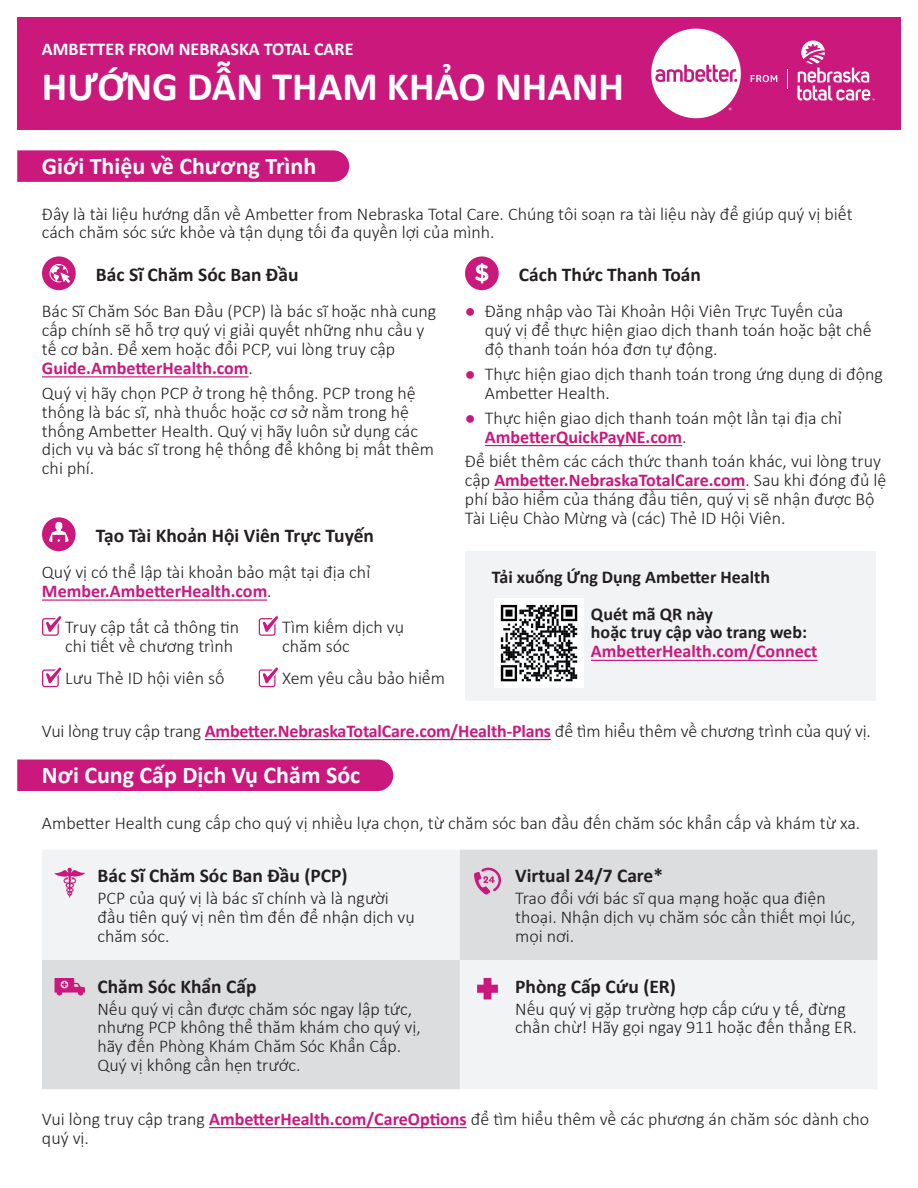
<style>
.page{position:relative;width:918px;height:1188px;background:#fff}
.page>*{position:absolute;margin:0;border:0;box-sizing:border-box;transform-origin:0 0}
.t1{font:700 40.5px "Calibri";color:#fff}
.t2{font:700 24px "Calibri";color:#fff}
.t3{font:700 19.5px "Calibri";color:#231f20}
.t4{font:300 18px/18.9px "Calibri";color:#231f20}
.t5{font:700 18px/18.9px "Calibri";color:#231f20}
.t6{font:700 18px "Calibri";color:#fff}
.s1{font-weight:700;color:#ca187d}
.s2{font-family:"Arial";font-weight:400;color:#ca187d}
.s3{color:#ca187d}
</style>
<div class="page">
<div style="left:17px;top:17px;width:884px;height:113px;background:#ca187d"></div>
<svg style="left:797px;top:41px;width:78px;height:60px"></svg>
<svg style="left:651px;top:29px;width:90px;height:89px"></svg>
<svg style="left:751px;top:75px;width:26px;height:7px"></svg>
<svg style="left:787px;top:69px;width:1px;height:19px"></svg>
<svg style="left:17px;top:150px;width:332px;height:32px;background:#cb1d80"></svg>
<hr style="left:205px;top:739px;width:346px;height:1px;background:#ca187d">
<div style="left:17px;top:760px;width:376px;height:31px;background:#ca187d"></div>
<hr style="left:209px;top:1127px;width:258px;height:1px;background:#ca187d">
<div style="left:465px;top:551px;width:411px;height:150px;background:#f2f3f4"></div>
<div style="left:42px;top:256px;width:34px;height:34px;background:#ca187d;border-radius:50%"></div>
<svg style="left:49px;top:264px;width:21px;height:19px"></svg>
<svg style="left:42px;top:616px;width:19px;height:20px"></svg>
<svg style="left:42px;top:667px;width:19px;height:20px"></svg>
<svg style="left:259px;top:616px;width:19px;height:20px"></svg>
<svg style="left:259px;top:667px;width:19px;height:20px"></svg>
<div style="left:465px;top:256px;width:34px;height:34px;background:#ca187d;border-radius:50%"></div>
<svg style="left:475px;top:263px;width:13px;height:21px"></svg>
<hr style="left:42px;top:376px;width:207px;height:1px;background:#ca187d">
<hr style="left:485px;top:445px;width:197px;height:1px;background:#ca187d">
<hr style="left:494px;top:489px;width:251px;height:1px;background:#ca187d">
<div style="left:42px;top:517px;width:34px;height:34px;background:#ca187d;border-radius:50%"></div>
<svg style="left:49px;top:521px;width:20px;height:22px"></svg>
<hr style="left:42px;top:599px;width:225px;height:2px;background:#ca187d">
<hr style="left:591px;top:660px;width:226px;height:1px;background:#ca187d">
<svg style="left:42px;top:850px;width:836px;height:239px"></svg>
<svg style="left:54px;top:868px;width:31px;height:30px"></svg>
<svg style="left:474px;top:867px;width:27px;height:28px"></svg>
<svg style="left:55px;top:978px;width:30px;height:18px"></svg>
<svg style="left:477px;top:978px;width:21px;height:21px"></svg>
<img style="left:495px;top:599px;width:88px;height:89px">
<p class="t6" style="left:42px;top:37px;width:313px">AMBETTER FROM NEBRASKA TOTAL CARE</p>
<h1 class="t1" style="left:42px;top:58px;width:584px">HƯỚNG DẪN THAM KHẢO NHANH</h1>
<h2 class="t2" style="left:42px;top:149px;width:276px">Giới Thiệu về Chương Trình</h2>
<p class="t4" style="left:42px;top:204px;width:812px">Đây là tài liệu hướng dẫn về Ambetter from Nebraska Total Care. Chúng tôi soạn ra tài liệu này để giúp quý vị biết cách chăm sóc sức khỏe và tận dụng tối đa quyền lợi của mình.</p>
<h3 class="t3" style="left:96px;top:260px;width:204px">Bác Sĩ Chăm Sóc Ban Đầu</h3>
<p class="t4" style="left:42px;top:302px;width:396px">Bác Sĩ Chăm Sóc Ban Đầu (PCP) là bác sĩ hoặc nhà cung cấp chính sẽ hỗ trợ quý vị giải quyết những nhu cầu y tế cơ bản. Để xem hoặc đổi PCP, vui lòng truy cập <span class="s1">Guide.AmbetterHealth.com</span>.</p>
<p class="t4" style="left:42px;top:383px;width:393px">Quý vị hãy chọn PCP ở trong hệ thống. PCP trong hệ thống là bác sĩ, nhà thuốc hoặc cơ sở nằm trong hệ thống Ambetter Health. Quý vị hãy luôn sử dụng các dịch vụ và bác sĩ trong hệ thống để không bị mất thêm chi phí.</p>
<h3 class="t3" style="left:519px;top:260px;width:183px">Cách Thức Thanh Toán</h3>
<p class="t4" style="left:485px;top:302px;width:389px;text-indent:-20px"><span class="s2">●</span> Đăng nhập vào Tài Khoản Hội Viên Trực Tuyến của quý vị để thực hiện giao dịch thanh toán hoặc bật chế độ thanh toán hóa đơn tự động.</p>
<p class="t4" style="left:485px;top:364px;width:400px;text-indent:-20px"><span class="s2">●</span> Thực hiện giao dịch thanh toán trong ứng dụng di động<br>Ambetter Health.</p>
<p class="t4" style="left:485px;top:408px;width:358px;text-indent:-20px"><span class="s2">●</span> Thực hiện giao dịch thanh toán một lần tại địa chỉ<br><span class="s1">AmbetterQuickPayNE.com</span>.</p>
<p class="t4" style="left:465px;top:452px;width:423px">Để biết thêm các cách thức thanh toán khác, vui lòng truy cập <span class="s1">Ambetter.NebraskaTotalCare.com</span>. Sau khi đóng đủ lệ phí bảo hiểm của tháng đầu tiên, quý vị sẽ nhận được Bộ Tài Liệu Chào Mừng và (các) Thẻ ID Hội Viên.</p>
<h3 class="t3" style="left:96px;top:521px;width:279px">Tạo Tài Khoản Hội Viên Trực Tuyến</h3>
<p class="t4" style="left:42px;top:563px;width:330px">Quý vị có thể lập tài khoản bảo mật tại địa chỉ<br><span class="s1">Member.AmbetterHealth.com</span>.</p>
<p class="t4" style="left:65px;top:617px;width:176px">Truy cập tất cả thông tin chi tiết về chương trình</p>
<p class="t4" style="left:65px;top:669px;width:161px">Lưu Thẻ ID hội viên số</p>
<h4 class="t5" style="left:492px;top:567px;width:280px">Tải xuống Ứng Dụng Ambetter Health</h4>
<p class="t5" style="left:591px;top:604px;width:228px">Quét mã QR này<br>hoặc truy cập vào trang web:<br><span class="s3">AmbetterHealth.com/Connect</span></p>
<p class="t4" style="left:282px;top:617px;width:124px">Tìm kiếm dịch vụ chăm sóc</p>
<p class="t4" style="left:282px;top:669px;width:165px">Xem yêu cầu bảo hiểm</p>
<p class="t4" style="left:42px;top:721px;width:831px">Vui lòng truy cập trang <span class="s1">Ambetter.NebraskaTotalCare.com/Health-Plans</span> để tìm hiểu thêm về chương trình của quý vị.</p>
<h2 class="t2" style="left:42px;top:758px;width:320px">Nơi Cung Cấp Dịch Vụ Chăm Sóc</h2>
<p class="t4" style="left:42px;top:813px;width:820px">Ambetter Health cung cấp cho quý vị nhiều lựa chọn, từ chăm sóc ban đầu đến chăm sóc khẩn cấp và khám từ xa.</p>
<h3 class="t3" style="left:97px;top:862px;width:252px">Bác Sĩ Chăm Sóc Ban Đầu (PCP)</h3>
<p class="t4" style="left:97px;top:889px;width:319px">PCP của quý vị là bác sĩ chính và là người đầu tiên quý vị nên tìm đến để nhận dịch vụ chăm sóc.</p>
<h3 class="t3" style="left:515px;top:862px;width:149px">Virtual 24/7 Care*</h3>
<p class="t4" style="left:515px;top:889px;width:342px">Trao đổi với bác sĩ qua mạng hoặc qua điện thoại. Nhận dịch vụ chăm sóc cần thiết mọi lúc, mọi nơi.</p>
<h3 class="t3" style="left:97px;top:972px;width:161px">Chăm Sóc Khẩn Cấp</h3>
<p class="t4" style="left:97px;top:999px;width:325px">Nếu quý vị cần được chăm sóc ngay lập tức, nhưng PCP không thể thăm khám cho quý vị, hãy đến Phòng Khám Chăm Sóc Khẩn Cấp.<br>Quý vị không cần hẹn trước.</p>
<h3 class="t3" style="left:515px;top:972px;width:162px">Phòng Cấp Cứu (ER)</h3>
<p class="t4" style="left:515px;top:999px;width:343px">Nếu quý vị gặp trường hợp cấp cứu y tế, đừng chần chừ! Hãy gọi ngay 911 hoặc đến thẳng ER.</p>
<p class="t4" style="left:42px;top:1109px;width:829px">Vui lòng truy cập trang <span class="s1">AmbetterHealth.com/CareOptions</span> để tìm hiểu thêm về các phương án chăm sóc dành cho quý vị.</p>
</div>
